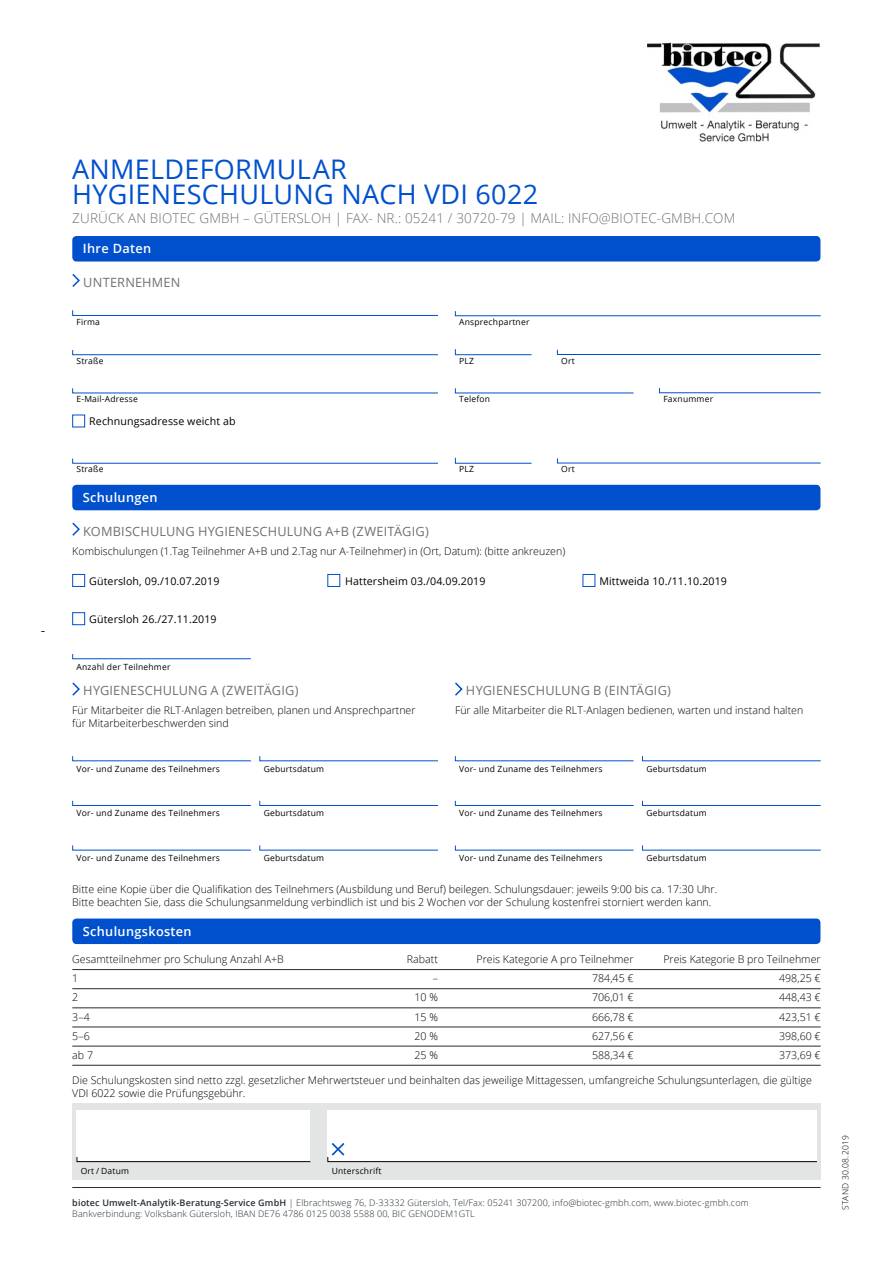
<style>
.page{position:relative;width:893px;height:1263px;background:#fff}
.page>*{position:absolute;margin:0;border:0;box-sizing:border-box;transform-origin:0 0}
.t1{font:27px/25.5px "Open Sans";letter-spacing:.01em;color:#0050ce}
.t2{font:300 13.5px "Open Sans";letter-spacing:.01em;color:#707172}
.t3{font:12.75px "Open Sans";letter-spacing:.015em;color:#707172}
.t4{font:600 12.75px "Open Sans";letter-spacing:.025em;color:#fff}
.t5{font:300 10.65px/19.2px "Open Sans";color:#000}
.t6{font:10.65px "Open Sans";letter-spacing:.01em;color:#000}
.t7{font:300 9px/10.8px "Open Sans";letter-spacing:.015em;color:#242d32}
.t8{font:8.55px "Open Sans";letter-spacing:.025em;color:#000}
.t9{font:300 8.55px "Open Sans";letter-spacing:.025em;color:#000}
.s1{font-weight:600}
</style>
<div class="page">
<hr style="left:72px;top:1187px;width:749px;height:1px;background:#242d32">
<div style="left:72px;top:236px;width:748px;height:25px;background:#0050ce;border-radius:4px"></div>
<div style="left:72px;top:485px;width:748px;height:25px;background:#0050ce;border-radius:4px"></div>
<div style="left:72px;top:918px;width:748px;height:26px;background:#0050ce;border-radius:4px"></div>
<svg style="left:455px;top:311px;width:366px;height:5px"></svg>
<svg style="left:455px;top:349px;width:77px;height:6px"></svg>
<svg style="left:557px;top:349px;width:264px;height:6px"></svg>
<svg style="left:72px;top:350px;width:366px;height:5px"></svg>
<svg style="left:455px;top:388px;width:179px;height:6px"></svg>
<svg style="left:72px;top:654px;width:179px;height:5px"></svg>
<svg style="left:72px;top:756px;width:179px;height:5px"></svg>
<svg style="left:455px;top:756px;width:179px;height:5px"></svg>
<svg style="left:72px;top:800px;width:179px;height:6px"></svg>
<svg style="left:455px;top:800px;width:179px;height:6px"></svg>
<svg style="left:72px;top:845px;width:179px;height:6px"></svg>
<svg style="left:455px;top:845px;width:179px;height:6px"></svg>
<svg style="left:259px;top:756px;width:179px;height:5px"></svg>
<svg style="left:642px;top:756px;width:179px;height:5px"></svg>
<svg style="left:259px;top:800px;width:179px;height:6px"></svg>
<svg style="left:642px;top:800px;width:179px;height:6px"></svg>
<svg style="left:259px;top:845px;width:179px;height:6px"></svg>
<svg style="left:642px;top:845px;width:179px;height:6px"></svg>
<svg style="left:72px;top:388px;width:366px;height:6px"></svg>
<svg style="left:659px;top:388px;width:162px;height:5px"></svg>
<svg style="left:72px;top:310px;width:366px;height:6px"></svg>
<div style="left:72px;top:574px;width:13px;height:13px;border:1px solid #0050ce"></div>
<div style="left:327px;top:574px;width:13px;height:13px;border:1px solid #0050ce"></div>
<div style="left:583px;top:574px;width:12px;height:13px;border:1px solid #0050ce"></div>
<div style="left:72px;top:612px;width:13px;height:13px;border:1px solid #0050ce"></div>
<div style="left:72px;top:415px;width:13px;height:12px;border:1px solid #0050ce"></div>
<svg style="left:455px;top:457px;width:77px;height:7px"></svg>
<svg style="left:557px;top:458px;width:264px;height:6px"></svg>
<svg style="left:72px;top:458px;width:366px;height:6px"></svg>
<img style="left:647px;top:42px;width:173px;height:100px">
<div style="left:72px;top:1103px;width:749px;height:77px;background:#e3e4e4"></div>
<div style="left:327px;top:1111px;width:490px;height:51px;background:#fff"></div>
<div style="left:77px;top:1111px;width:233px;height:51px;background:#fff"></div>
<svg style="left:76px;top:1156px;width:235px;height:6px"></svg>
<svg style="left:327px;top:1143px;width:490px;height:19px"></svg>
<svg style="left:72px;top:274px;width:8px;height:13px"></svg>
<svg style="left:72px;top:522px;width:8px;height:14px"></svg>
<svg style="left:72px;top:682px;width:8px;height:14px"></svg>
<svg style="left:455px;top:682px;width:8px;height:14px"></svg>
<hr style="left:72px;top:969px;width:749px;height:1px;background:#242d32">
<hr style="left:72px;top:988px;width:749px;height:1px;background:#242d32">
<hr style="left:72px;top:1007px;width:749px;height:1px;background:#242d32">
<hr style="left:72px;top:1027px;width:749px;height:1px;background:#242d32">
<hr style="left:72px;top:1046px;width:749px;height:1px;background:#242d32">
<hr style="left:72px;top:1065px;width:749px;height:1px;background:#242d32">
<h1 class="t1" style="left:72px;top:155px;width:467px">ANMELDEFORMULAR<br>HYGIENESCHULUNG NACH VDI 6022</h1>
<p class="t2" style="left:72px;top:209px;width:665px">ZURÜCK AN BIOTEC GMBH – GÜTERSLOH | FAX- NR.: 05241 / 30720-79 | MAIL: INFO@BIOTEC-GMBH.COM</p>
<p class="t4" style="left:83px;top:240px;width:70px">Ihre Daten</p>
<p class="t3" style="left:83px;top:274px;width:99px">UNTERNEHMEN</p>
<p class="t8" style="left:77px;top:316px;width:25px">Firma</p>
<p class="t8" style="left:459px;top:316px;width:72px">Ansprechpartner</p>
<p class="t8" style="left:77px;top:355px;width:28px">Straße</p>
<p class="t8" style="left:459px;top:355px;width:16px">PLZ</p>
<p class="t8" style="left:561px;top:355px;width:15px">Ort</p>
<p class="t8" style="left:459px;top:393px;width:32px">Telefon</p>
<p class="t8" style="left:77px;top:393px;width:63px">E-Mail-Adresse</p>
<p class="t8" style="left:663px;top:393px;width:51px">Faxnummer</p>
<p class="t6" style="left:89px;top:414px;width:148px">Rechnungsadresse weicht ab</p>
<p class="t8" style="left:77px;top:463px;width:28px">Straße</p>
<p class="t8" style="left:459px;top:463px;width:16px">PLZ</p>
<p class="t8" style="left:561px;top:463px;width:15px">Ort</p>
<p class="t4" style="left:83px;top:488px;width:76px">Schulungen</p>
<p class="t3" style="left:83px;top:522px;width:347px">KOMBISCHULUNG HYGIENESCHULUNG A+B (ZWEITÄGIG)</p>
<p class="t5" style="left:72px;top:541px;width:494px">Kombischulungen (1.Tag Teilnehmer A+B und 2.Tag nur A-Teilnehmer) in (Ort, Datum): (bitte ankreuzen)</p>
<p class="t6" style="left:89px;top:573px;width:132px">Gütersloh, 09./10.07.2019</p>
<p class="t6" style="left:345px;top:573px;width:142px">Hattersheim 03./04.09.2019</p>
<p class="t6" style="left:599px;top:573px;width:129px">Mittweida 10./11.10.2019</p>
<p class="t6" style="left:89px;top:612px;width:129px">Gütersloh 26./27.11.2019</p>
<p class="t8" style="left:77px;top:661px;width:95px">Anzahl der Teilnehmer</p>
<p class="t3" style="left:83px;top:682px;width:217px">HYGIENESCHULUNG A (ZWEITÄGIG)</p>
<p class="t3" style="left:466px;top:682px;width:206px">HYGIENESCHULUNG B (EINTÄGIG)</p>
<p class="t5" style="left:72px;top:704px;width:345px;line-height:12.8px">Für Mitarbeiter die RLT-Anlagen betreiben, planen und Ansprechpartner für Mitarbeiterbeschwerden sind</p>
<p class="t5" style="left:455px;top:701px;width:350px">Für alle Mitarbeiter die RLT-Anlagen bedienen, warten und instand halten</p>
<p class="t8" style="left:77px;top:763px;width:145px">Vor- und Zuname des Teilnehmers</p>
<p class="t8" style="left:459px;top:763px;width:145px">Vor- und Zuname des Teilnehmers</p>
<p class="t8" style="left:77px;top:807px;width:145px">Vor- und Zuname des Teilnehmers</p>
<p class="t8" style="left:459px;top:807px;width:145px">Vor- und Zuname des Teilnehmers</p>
<p class="t8" style="left:77px;top:852px;width:145px">Vor- und Zuname des Teilnehmers</p>
<p class="t8" style="left:459px;top:852px;width:145px">Vor- und Zuname des Teilnehmers</p>
<p class="t8" style="left:264px;top:763px;width:62px">Geburtsdatum</p>
<p class="t8" style="left:646px;top:763px;width:62px">Geburtsdatum</p>
<p class="t8" style="left:264px;top:807px;width:62px">Geburtsdatum</p>
<p class="t8" style="left:646px;top:807px;width:62px">Geburtsdatum</p>
<p class="t8" style="left:264px;top:852px;width:62px">Geburtsdatum</p>
<p class="t8" style="left:646px;top:852px;width:62px">Geburtsdatum</p>
<p class="t5" style="left:72px;top:882px;width:646px;line-height:12.8px">Bitte eine Kopie über die Qualifikation des Teilnehmers (Ausbildung und Beruf) beilegen. Schulungsdauer: jeweils 9:00 bis ca. 17:30 Uhr.<br>Bitte beachten Sie, dass die Schulungsanmeldung verbindlich ist und bis 2 Wochen vor der Schulung kostenfrei storniert werden kann.</p>
<p class="t4" style="left:83px;top:922px;width:110px">Schulungskosten</p>
<p class="t5" style="left:72px;top:949px;width:213px">Gesamtteilnehmer pro Schulung Anzahl A+B<br>1<br>2<br>3–4<br>5–6<br>ab 7</p>
<p class="t5" style="left:407px;top:949px;width:33px;text-align:right">Rabatt –<br>10 %<br>15 %<br>20 %<br>25 %</p>
<p class="t5" style="left:592px;top:949px;width:43px;text-align:justify;text-indent:-116px">Preis Kategorie A pro Teilnehmer 784,45 € 706,01 € 666,78 € 627,56 € 588,34 €</p>
<p class="t5" style="left:779px;top:949px;width:43px;text-align:justify;text-indent:-116px">Preis Kategorie B pro Teilnehmer 498,25 € 448,43 € 423,51 € 398,60 € 373,69 €</p>
<p class="t5" style="left:72px;top:1074px;width:741px;line-height:12.8px">Die Schulungskosten sind netto zzgl. gesetzlicher Mehrwertsteuer und beinhalten das jeweilige Mittagessen, umfangreiche Schulungsunterlagen, die gültige<br>VDI 6022 sowie die Prüfungsgebühr.</p>
<p class="t8" style="left:81px;top:1165px;width:50px">Ort / Datum</p>
<p class="t8" style="left:332px;top:1165px;width:51px">Unterschrift</p>
<p class="t7" style="left:72px;top:1197px;width:678px"><span class="s1">biotec Umwelt-Analytik-Beratung-Service GmbH</span> | Elbrachtsweg 76, D-33332 Gütersloh, Tel/Fax: 05241 307200, info@biotec-gmbh.com, www.biotec-gmbh.com<br>Bankverbindung: Volksbank Gütersloh, IBAN DE76 4786 0125 0038 5588 00, BIC GENODEM1GTL</p>
<p class="t9" style="left:839px;top:1210px;width:76px;rotate:-90deg">STAND 30.08.2019</p>
</div>
